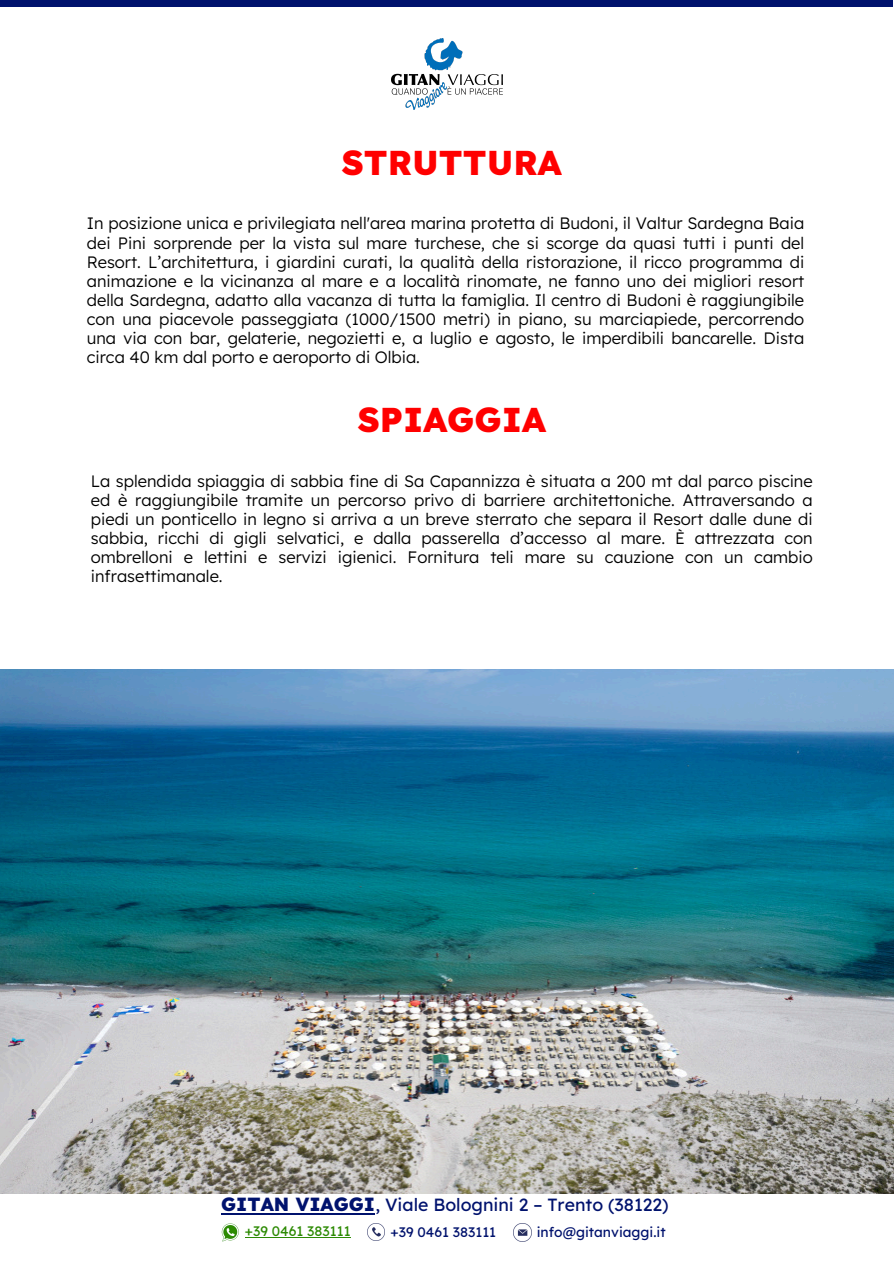
<style>
.page{position:relative;width:894px;height:1264px;background:#fff}
.page>*{position:absolute;margin:0;border:0;box-sizing:border-box;transform-origin:0 0}
.t1{font:800 34.5px "Lexend";color:#f00}
.t2{font:17.7px "Lexend";color:#00126d}
.t3{font:300 16.5px/19.2px "Lexend";color:#000;text-align:justify}
.t4{font:13.8px "Lexend";color:#00126d}
.t5{font:13.8px "Lexend";color:#2c8a03}
.s1{font-weight:800;font-size:19.05px}
</style>
<div class="page">
<img style="left:391px;top:38px;width:111px;height:71px">
<div style="left:1px;top:0;width:891px;height:7px;background:#00126d"></div>
<img style="left:221px;top:1223px;width:18px;height:18px">
<hr style="left:245px;top:1236px;width:105px;height:1px;background:#2c8a03">
<img style="left:367px;top:1223px;width:17px;height:17px">
<img style="left:513px;top:1223px;width:18px;height:18px">
<hr style="left:221px;top:1213px;width:154px;height:1px;background:#00126d">
<img style="left:0;top:669px;width:893px;height:524px">
<p class="t1" style="left:342px;top:140px;width:221px">STRUTTURA</p>
<p class="t3" style="left:87px;top:214px;width:718px">In posizione unica e privilegiata nell'area marina protetta di Budoni, il Valtur Sardegna Baia dei Pini sorprende per la vista sul mare turchese, che si scorge da quasi tutti i punti del Resort. L’architettura, i giardini curati, la qualità della ristorazione, il ricco programma di animazione e la vicinanza al mare e a località rinomate, ne fanno uno dei migliori resort della Sardegna, adatto alla vacanza di tutta la famiglia. Il centro di Budoni è raggiungibile con una piacevole passeggiata (1000/1500 metri) in piano, su marciapiede, percorrendo una via con bar, gelaterie, negozietti e, a luglio e agosto, le imperdibili bancarelle. Dista circa 40 km dal porto e aeroporto di Olbia.</p>
<h3 class="t1" style="left:357px;top:397px;width:190px">SPIAGGIA</h3>
<h2 class="t3" style="left:91px;top:471px;width:723px">La splendida spiaggia di sabbia fine di Sa Capannizza è situata a 200 mt dal parco piscine ed è raggiungibile tramite un percorso privo di barriere architettoniche. Attraversando a piedi un ponticello in legno si arriva a un breve sterrato che separa il Resort dalle dune di sabbia, ricchi di gigli selvatici, e dalla passerella d’accesso al mare. È attrezzata con ombrelloni e lettini e servizi igienici. Fornitura teli mare su cauzione con un cambio infrasettimanale.</h2>
<h4 class="t2" style="left:221px;top:1193px;width:449px"><span class="s1">GITAN VIAGGI</span>, Viale Bolognini 2 – Trento (38122)</h4>
<p class="t5" style="left:245px;top:1222px;width:107px">+39 0461 383111</p>
<h1 class="t4" style="left:390px;top:1223px;width:107px">+39 0461 383111</h1>
<h4 class="t4" style="left:536px;top:1223px;width:130px">info@gitanviaggi.it</h4>
</div>
